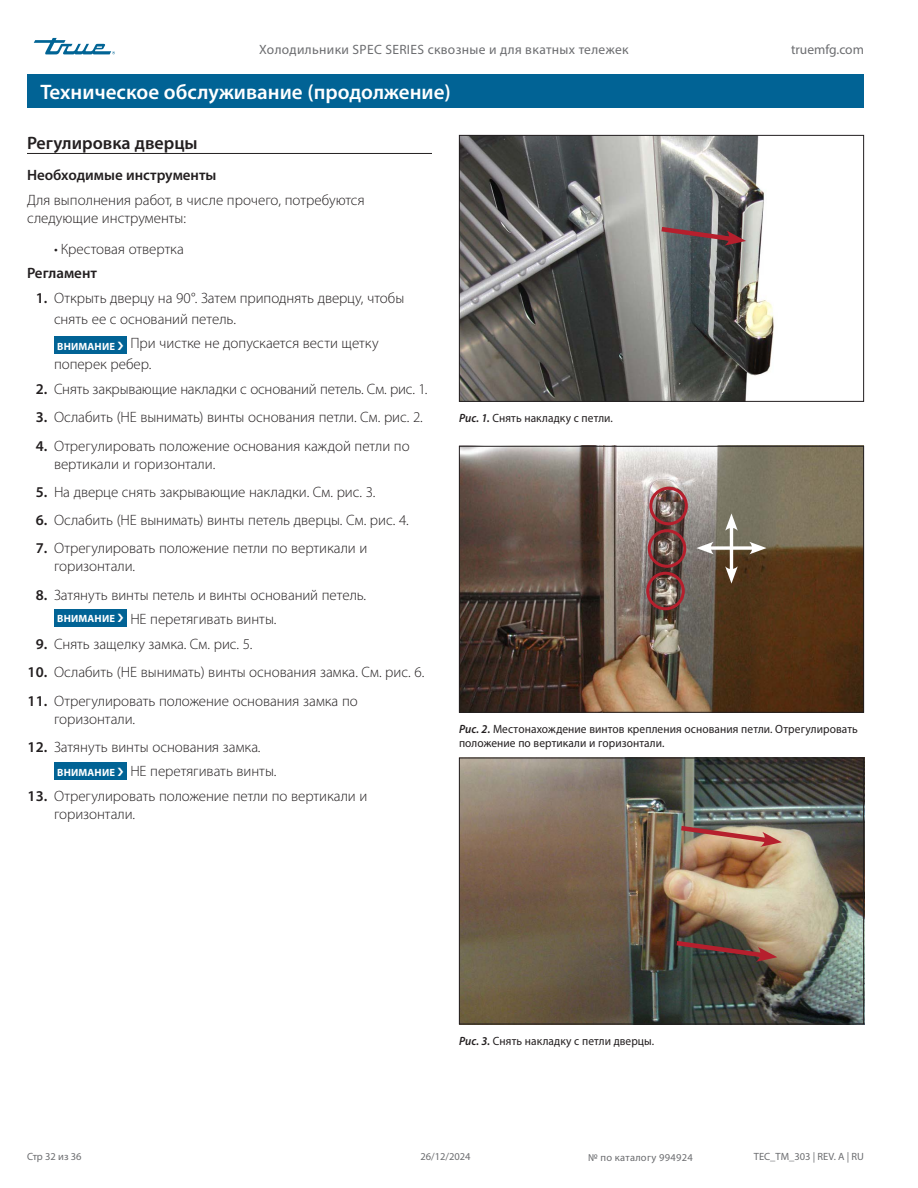
<style>
.page{position:relative;width:918px;height:1188px;background:#fff}
.page>*{position:absolute;margin:0;border:0;box-sizing:border-box;transform-origin:0 0}
.Title_bar_Page_header{font:600 21px "Myriad Pro";color:#fff}
.Subhead_underscore_H1{font:600 18px "Myriad Pro";color:#231f20}
.Body_Text_light_Normal{font:300 15px/18px "Myriad Pro";color:#231f20}
.Subhead_NO_underscore_H2{font:600 15px "Myriad Pro";color:#231f20}
.t1{font:13.5px "Myriad Pro";letter-spacing:.025em;color:#6c6d70}
.t2{font:13.5px "Myriad Pro";color:#6c6d70}
.Caption_FIG_Regular{font:12px/13.5px "Myriad Pro";letter-spacing:.01em;color:#231f20;scale:.95 1}
.t3{font:10.5px "Myriad Pro";color:#6c6d70}
.Table_text{font:700 10.5px "Myriad Pro";letter-spacing:.015em;color:#fff}
.t4{font:10.5px "Myriad Pro";letter-spacing:.025em;color:#6c6d70}
.s1{font-weight:600}
.s2{font-weight:600;font-style:italic}
</style>
<div class="page">
<svg style="left:34px;top:38px;width:81px;height:16px"></svg>
<div style="left:54px;top:336px;width:73px;height:18px;background:#016395"></div>
<div style="left:54px;top:609px;width:73px;height:18px;background:#016395"></div>
<div style="left:54px;top:762px;width:73px;height:18px;background:#016395"></div>
<hr style="left:27px;top:153px;width:405px;height:1px;background:#231f20">
<div style="left:27px;top:74px;width:837px;height:34px;background:#016395"></div>
<img style="left:461px;top:137px;width:313px;height:263px">
<div style="left:459px;top:135px;width:405px;height:267px;border:1px solid #231f20"></div>
<img style="left:461px;top:448px;width:401px;height:263px">
<div style="left:459px;top:446px;width:405px;height:267px;border:1px solid #231f20"></div>
<img style="left:461px;top:760px;width:401px;height:262px">
<div style="left:459px;top:758px;width:405px;height:266px;border:1px solid #231f20"></div>
<svg style="left:676px;top:823px;width:106px;height:24px;background:#ae8573"></svg>
<svg style="left:672px;top:938px;width:105px;height:24px;background:#63473f"></svg>
<div style="left:649px;top:487px;width:39px;height:38px;border:3px solid #b61f2d;border-radius:50%"></div>
<div style="left:648px;top:529px;width:38px;height:39px;border:3px solid #b61f2d;border-radius:50%"></div>
<div style="left:646px;top:572px;width:39px;height:38px;border:3px solid #b61f2d;border-radius:50%"></div>
<hr style="left:730px;top:524px;width:3px;height:49px;background:#fff">
<svg style="left:725px;top:513px;width:13px;height:18px"></svg>
<svg style="left:725px;top:566px;width:13px;height:18px"></svg>
<svg style="left:714px;top:546px;width:35px;height:4px"></svg>
<svg style="left:749px;top:542px;width:18px;height:12px"></svg>
<svg style="left:696px;top:542px;width:18px;height:12px"></svg>
<svg style="left:657px;top:224px;width:89px;height:22px;background:#74585c"></svg>
<p class="t1" style="left:259px;top:42px;width:371px">Холодильники SPEC SERIES сквозные и для вкатных тележек</p>
<p class="t2" style="left:791px;top:42px;width:74px">truemfg.com</p>
<p class="Title_bar_Page_header" style="left:40px;top:79px;width:412px">Техническое обслуживание (продолжение)</p>
<p class="Subhead_underscore_H1" style="left:27px;top:131px;width:172px">Регулировка дверцы</p>
<p class="Subhead_NO_underscore_H2" style="left:27px;top:165px;width:191px">Необходимые инструменты</p>
<p class="Body_Text_light_Normal" style="left:27px;top:191px;width:339px">Для выполнения работ, в числе прочего, потребуются следующие инструменты:</p>
<p class="Body_Text_light_Normal" style="left:54px;top:240px;width:131px">• Крестовая отвертка</p>
<p class="Subhead_NO_underscore_H2" style="left:27px;top:264px;width:71px">Регламент</p>
<p class="Body_Text_light_Normal" style="left:54px;top:287px;width:352px;line-height:21px;text-indent:-18px"><span class="s1">1.</span> Открыть дверцу на 90°. Затем приподнять дверцу, чтобы снять ее с оснований петель.</p>
<p class="Table_text" style="left:57px;top:339px;width:59px">ВНИМАНИЕ</p>
<p class="Body_Text_light_Normal" style="left:54px;top:332px;width:326px;line-height:21px;text-indent:76px">При чистке не допускается вести щетку поперек ребер.</p>
<p class="Body_Text_light_Normal" style="left:36px;top:380px;width:393px"><span class="s1">2.</span> Снять закрывающие накладки с оснований петель. См. рис. 1.</p>
<p class="Body_Text_light_Normal" style="left:36px;top:408px;width:389px"><span class="s1">3.</span> Ослабить (НЕ вынимать) винты основания петли. См. рис. 2.</p>
<p class="Body_Text_light_Normal" style="left:54px;top:437px;width:357px;text-indent:-18px"><span class="s1">4.</span> Отрегулировать положение основания каждой петли по вертикали и горизонтали.</p>
<p class="Body_Text_light_Normal" style="left:36px;top:483px;width:341px"><span class="s1">5.</span> На дверце снять закрывающие накладки. См. рис. 3.</p>
<p class="Body_Text_light_Normal" style="left:36px;top:511px;width:375px"><span class="s1">6.</span> Ослабить (НЕ вынимать) винты петель дверцы. См. рис. 4.</p>
<p class="Body_Text_light_Normal" style="left:54px;top:539px;width:315px;text-indent:-18px"><span class="s1">7.</span> Отрегулировать положение петли по вертикали и горизонтали.</p>
<p class="Body_Text_light_Normal" style="left:36px;top:586px;width:332px"><span class="s1">8.</span> Затянуть винты петель и винты оснований петель.</p>
<p class="Table_text" style="left:57px;top:612px;width:59px">ВНИМАНИЕ</p>
<p class="Body_Text_light_Normal" style="left:130px;top:610px;width:147px">НЕ перетягивать винты.</p>
<p class="Body_Text_light_Normal" style="left:36px;top:635px;width:218px"><span class="s1">9.</span> Снять защелку замка. См. рис. 5.</p>
<p class="Body_Text_light_Normal" style="left:28px;top:663px;width:398px"><span class="s1">10.</span> Ослабить (НЕ вынимать) винты основания замка. См. рис. 6.</p>
<p class="Body_Text_light_Normal" style="left:54px;top:691px;width:305px;text-indent:-26px"><span class="s1">11.</span> Отрегулировать положение основания замка по горизонтали.</p>
<p class="Body_Text_light_Normal" style="left:28px;top:738px;width:234px"><span class="s1">12.</span> Затянуть винты основания замка.</p>
<p class="Table_text" style="left:57px;top:765px;width:59px">ВНИМАНИЕ</p>
<p class="Body_Text_light_Normal" style="left:130px;top:762px;width:147px">НЕ перетягивать винты.</p>
<p class="Body_Text_light_Normal" style="left:54px;top:787px;width:315px;text-indent:-26px"><span class="s1">13.</span> Отрегулировать положение петли по вертикали и горизонтали.</p>
<p class="Caption_FIG_Regular" style="left:459px;top:411px;width:164px"><span class="s2">Рис. 1.</span> Снять накладку с петли.</p>
<p class="Caption_FIG_Regular" style="left:459px;top:722px;width:421px"><span class="s2">Рис. 2.</span> Местонахождение винтов крепления основания петли. Отрегулировать положение по вертикали и горизонтали.</p>
<p class="Caption_FIG_Regular" style="left:459px;top:1034px;width:207px"><span class="s2">Рис. 3.</span> Снять накладку с петли дверцы.</p>
<p class="t3" style="left:27px;top:1150px;width:56px">Стр 32 из 36</p>
<p class="t3" style="left:420px;top:1150px;width:52px">26/12/2024</p>
<p class="t4" style="left:588px;top:1151px;width:106px">№ по каталогу 994924</p>
<p class="t3" style="left:754px;top:1150px;width:112px">TEC_TM_303 | REV. A | RU</p>
</div>
